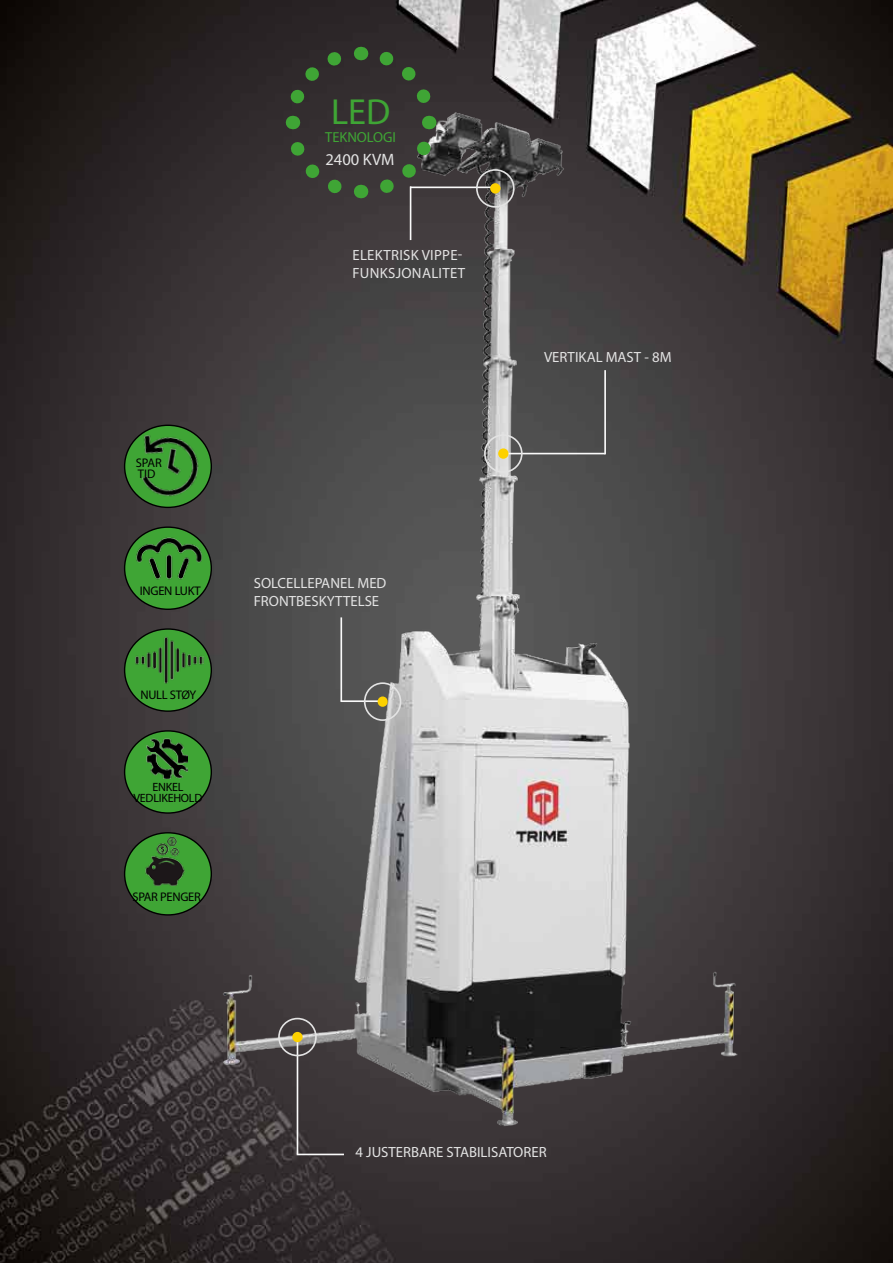
<style>
.page{position:relative;width:893px;height:1263px;background:#fff}
.page>*{position:absolute;margin:0;border:0;box-sizing:border-box;transform-origin:0 0}
.t1{font:36.3px "Myriad Pro";color:#3fa535}
.t2{font:16.5px "Myriad Pro";color:#e3e3e3}
.t3{font:14.85px/17.7px "Myriad Pro";color:#e3e3e3}
.t4{font:14.85px/17.7px "Myriad Pro";letter-spacing:.02em;color:#e3e3e3}
.t5{font:14.55px "Myriad Pro";color:#3fa535}
.t6{font:12.45px/11.1px "Myriad Pro";letter-spacing:-.02em;color:#000}
.t7{font:12px/11.1px "Myriad Pro";letter-spacing:-.02em;color:#000;text-align:center}
</style>
<div class="page">
<img style="left:0;top:0;width:893px;height:1263px">
<img style="left:0;top:528px;width:5px;height:487px">
<img style="left:189px;top:79px;width:598px;height:1086px">
<hr style="left:502px;top:453px;width:103px;height:1px;background:#fafafa">
<hr style="left:604px;top:370px;width:2px;height:84px;background:#fafafa">
<div style="left:484px;top:434px;width:39px;height:39px;border:2px solid #e3e3e3;border-radius:50%"></div>
<div style="left:498px;top:448px;width:10px;height:11px;background:#fdd100;border-radius:50%"></div>
<hr style="left:297px;top:1040px;width:1px;height:114px;background:#fafafa">
<hr style="left:297px;top:1153px;width:47px;height:2px;background:#fafafa">
<div style="left:278px;top:1018px;width:39px;height:38px;border:2px solid #e3e3e3;border-radius:50%"></div>
<div style="left:292px;top:1032px;width:11px;height:10px;background:#fdd100;border-radius:50%"></div>
<div style="left:125px;top:527px;width:86px;height:82px;background:#3fa535;border-radius:50%"></div>
<div style="left:125px;top:629px;width:86px;height:82px;background:#3fa535;border-radius:50%"></div>
<div style="left:125px;top:731px;width:86px;height:82px;background:#3fa535;border-radius:50%"></div>
<div style="left:125px;top:833px;width:86px;height:82px;background:#3fa535;border-radius:50%"></div>
<img style="left:125px;top:421px;width:87px;height:86px">
<img style="left:131px;top:527px;width:74px;height:53px">
<img style="left:131px;top:631px;width:73px;height:53px">
<img style="left:147px;top:738px;width:41px;height:41px">
<img style="left:139px;top:837px;width:50px;height:49px">
<svg style="left:278px;top:39px;width:165px;height:167px;background:#373a33"></svg>
<hr style="left:341px;top:700px;width:45px;height:2px;background:#fafafa">
<hr style="left:340px;top:617px;width:2px;height:85px;background:#fafafa">
<div style="left:364px;top:682px;width:37px;height:39px;border:2px solid #e3e3e3;border-radius:50%"></div>
<div style="left:378px;top:696px;width:10px;height:11px;background:#fdd100;border-radius:50%"></div>
<hr style="left:410px;top:187px;width:86px;height:1px;background:#fafafa">
<hr style="left:410px;top:186px;width:1px;height:54px;background:#fafafa">
<div style="left:476px;top:169px;width:39px;height:39px;border:2px solid #e3e3e3;border-radius:50%"></div>
<div style="left:490px;top:183px;width:10px;height:11px;background:#fdd100;border-radius:50%"></div>
<p class="t1" style="left:331px;top:90px;width:61px">LED</p>
<p class="t5" style="left:325px;top:128px;width:72px">TEKNOLOGI</p>
<p class="t2" style="left:325px;top:149px;width:71px">2400 KVM</p>
<p class="t4" style="left:352px;top:246px;width:114px">ELEKTRISK VIPPE-<br>FUNKSJONALITET</p>
<p class="t6" style="left:136px;top:457px;width:28px">SPAR<br>TID</p>
<p class="t6" style="left:140px;top:585px;width:62px">INGEN LUKT</p>
<p class="t6" style="left:140px;top:689px;width:57px">NULL STØY</p>
<p class="t7" style="left:134px;top:781px;width:70px">ENKEL<br>VEDLIKEHOLD</p>
<p class="t6" style="left:133px;top:891px;width:70px">SPAR PENGER</p>
<p class="t3" style="left:254px;top:574px;width:134px">SOLCELLEPANEL MED<br>FRONTBESKYTTELSE</p>
<p class="t3" style="left:544px;top:348px;width:127px">VERTIKAL MAST - 8m</p>
<p class="t3" style="left:355px;top:1143px;width:193px">4 JUSTERBARE STABILISATORER</p>
</div>
